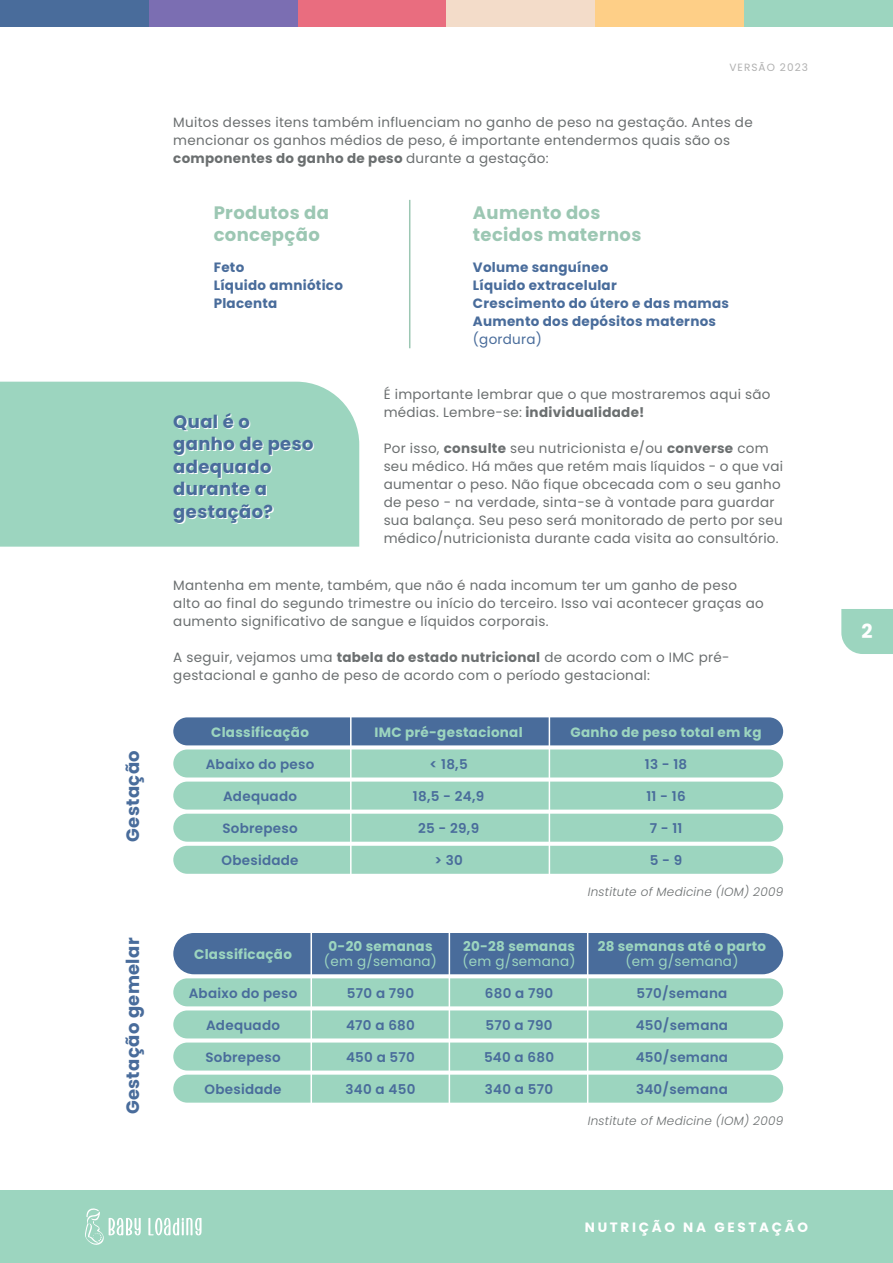
<style>
.page{position:relative;width:893px;height:1263px;background:#fff}
.page>*{position:absolute;margin:0;border:0;box-sizing:border-box;transform-origin:0 0}
.t1{font:700 19.5px "Poppins";color:#fff}
.t2{font:700 18px/22.5px "Poppins";letter-spacing:.02em;color:#496c9b}
.t3{font:700 18px/22.5px "Poppins";letter-spacing:.02em;color:#9cc7b3}
.t4{font:13.5px/18px "Poppins";letter-spacing:.02em;color:#6b6f70}
.t5{font:600 13.5px "Poppins";letter-spacing:.02em;color:#496c9b}
.t6{font:700 13.5px/18px "Poppins";letter-spacing:.02em;color:#496c9b}
.t7{font:700 13.5px "Poppins";letter-spacing:.02em;color:#9cd5bf}
.t8{font:13.5px "Poppins";letter-spacing:.02em;color:#9cd5bf}
.t9{font:700 13.5px "Poppins";letter-spacing:.2em;color:#fff}
.t10{font:italic 300 12px "Poppins";letter-spacing:.02em;color:#6b6f70}
.t11{font:10.5px "Poppins";letter-spacing:.1em;color:#b0b0b0}
.s1{font-weight:700}
.s2{font-weight:400}
</style>
<div class="page">
<div style="left:0;top:0;width:149px;height:27px;background:#496c9b"></div>
<div style="left:149px;top:0;width:149px;height:27px;background:#7b6eb2"></div>
<div style="left:298px;top:0;width:148px;height:27px;background:#e96d7f"></div>
<div style="left:446px;top:0;width:149px;height:27px;background:#f3dcc9"></div>
<div style="left:595px;top:0;width:149px;height:27px;background:#fecf87"></div>
<div style="left:744px;top:0;width:149px;height:27px;background:#9cd5bf"></div>
<div style="left:0;top:1190px;width:893px;height:73px;background:#9cd5bf"></div>
<svg style="left:148px;top:1218px;width:54px;height:17px"></svg>
<svg style="left:85px;top:1208px;width:56px;height:37px"></svg>
<div style="left:841px;top:609px;width:52px;height:45px;background:#9cd5bf"></div>
<div style="left:173px;top:749px;width:610px;height:28px;background:#9cd5bf;border-radius:14px"></div>
<div style="left:173px;top:978px;width:610px;height:28px;background:#9cd5bf;border-radius:14px"></div>
<div style="left:173px;top:781px;width:610px;height:28px;background:#9cd5bf;border-radius:14px"></div>
<div style="left:173px;top:1010px;width:610px;height:28px;background:#9cd5bf;border-radius:14px"></div>
<div style="left:173px;top:814px;width:610px;height:28px;background:#9cd5bf;border-radius:14px"></div>
<div style="left:173px;top:1042px;width:610px;height:28px;background:#9cd5bf;border-radius:14px"></div>
<div style="left:173px;top:846px;width:610px;height:28px;background:#9cd5bf;border-radius:14px"></div>
<div style="left:173px;top:1075px;width:610px;height:28px;background:#9cd5bf;border-radius:14px"></div>
<hr style="left:409px;top:200px;width:1px;height:148px;background:#9cc7b3">
<div style="left:0;top:382px;width:359px;height:165px;background:#9cd5bf"></div>
<div style="left:173px;top:717px;width:610px;height:28px;background:#496c9b;border-radius:14px"></div>
<div style="left:173px;top:933px;width:610px;height:41px;background:#496c9b;border-radius:21px"></div>
<hr style="left:350px;top:714px;width:2px;height:165px;background:#fff">
<hr style="left:549px;top:714px;width:1px;height:165px;background:#fff">
<hr style="left:310px;top:929px;width:2px;height:180px;background:#fff">
<hr style="left:449px;top:929px;width:1px;height:180px;background:#fff">
<hr style="left:587px;top:929px;width:1px;height:180px;background:#fff">
<p class="t2" style="left:122px;top:842px;width:93px;rotate:-90deg">Gestação</p>
<p class="t2" style="left:122px;top:1114px;width:178px;rotate:-90deg">Gestação gemelar</p>
<p class="t11" style="left:729px;top:62px;width:80px">VERSÃO 2023</p>
<p class="t4" style="left:173px;top:113px;width:581px">Muitos desses itens também influenciam no ganho de peso na gestação. Antes de mencionar os ganhos médios de peso, é importante entendermos quais são os <span class="s1">componentes do ganho de peso</span> durante a gestação:</p>
<p class="t3" style="left:214px;top:201px;width:117px">Produtos da concepção</p>
<p class="t3" style="left:473px;top:201px;width:170px">Aumento dos tecidos maternos</p>
<p class="t6" style="left:214px;top:259px;width:32px">Feto</p>
<p class="t6" style="left:214px;top:277px;width:131px">Líquido amniótico</p>
<p class="t6" style="left:214px;top:295px;width:65px">Placenta</p>
<p class="t6" style="left:473px;top:259px;width:137px">Volume sanguíneo</p>
<p class="t6" style="left:473px;top:277px;width:145px">Líquido extracelular</p>
<p class="t6" style="left:473px;top:295px;width:258px">Crescimento do útero e das mamas</p>
<p class="t6" style="left:473px;top:313px;width:245px">Aumento dos depósitos maternos <span class="s2">(gordura)</span></p>
<p class="t4" style="left:384px;top:385px;width:388px">É importante lembrar que o que mostraremos aqui são médias. Lembre-se: <span class="s1">individualidade!</span></p>
<p class="t4" style="left:384px;top:439px;width:401px">Por isso, <span class="s1">consulte</span> seu nutricionista e/ou <span class="s1">converse</span> com seu médico. Há mães que retém mais líquidos - o que vai aumentar o peso. Não fique obcecada com o seu ganho de peso - na verdade, sinta-se à vontade para guardar sua balança. Seu peso será monitorado de perto por seu médico/nutricionista durante cada visita ao consultório.</p>
<p class="t4" style="left:173px;top:577px;width:592px">Mantenha em mente, também, que não é nada incomum ter um ganho de peso alto ao final do segundo trimestre ou início do terceiro. Isso vai acontecer graças ao aumento significativo de sangue e líquidos corporais.</p>
<p class="t4" style="left:173px;top:649px;width:558px">A seguir, vejamos uma <span class="s1">tabela do estado nutricional</span> de acordo com o IMC pré&shy;gestacional e ganho de peso de acordo com o período gestacional:</p>
<p class="t2" style="left:173px;top:410px;width:142px">Qual é o ganho de peso adequado durante a gestação?</p>
<p class="t7" style="left:211px;top:724px;width:99px">Classificação</p>
<p class="t7" style="left:375px;top:724px;width:150px">IMC pré-gestacional</p>
<p class="t7" style="left:571px;top:724px;width:192px">Ganho de peso total em kg</p>
<p class="t5" style="left:206px;top:756px;width:110px">Abaixo do peso</p>
<p class="t5" style="left:430px;top:756px;width:40px">&lt; 18,5</p>
<p class="t5" style="left:645px;top:756px;width:44px">13 - 18</p>
<p class="t5" style="left:223px;top:788px;width:76px">Adequado</p>
<p class="t5" style="left:413px;top:788px;width:73px">18,5 - 24,9</p>
<p class="t5" style="left:646px;top:788px;width:41px">11 - 16</p>
<p class="t5" style="left:222px;top:820px;width:77px">Sobrepeso</p>
<p class="t5" style="left:418px;top:820px;width:62px">25 - 29,9</p>
<p class="t5" style="left:650px;top:820px;width:34px">7 - 11</p>
<p class="t5" style="left:221px;top:852px;width:79px">Obesidade</p>
<p class="t5" style="left:434px;top:852px;width:30px">&gt; 30</p>
<p class="t5" style="left:650px;top:852px;width:34px">5 - 9</p>
<p class="t10" style="left:588px;top:885px;width:197px">Institute of Medicine (IOM) 2009</p>
<p class="t7" style="left:194px;top:946px;width:99px">Classificação</p>
<p class="t7" style="left:328px;top:938px;width:106px">0-20 semanas</p>
<p class="t8" style="left:324px;top:953px;width:115px">(em g/semana)</p>
<p class="t7" style="left:463px;top:938px;width:114px">20-28 semanas</p>
<p class="t8" style="left:462px;top:953px;width:115px">(em g/semana)</p>
<p class="t7" style="left:598px;top:938px;width:170px">28 semanas até o parto</p>
<p class="t8" style="left:625px;top:953px;width:115px">(em g/semana)</p>
<p class="t5" style="left:189px;top:985px;width:110px">Abaixo do peso</p>
<p class="t5" style="left:347px;top:985px;width:69px">570 a 790</p>
<p class="t5" style="left:485px;top:985px;width:70px">680 a 790</p>
<p class="t5" style="left:636px;top:985px;width:92px">570/semana</p>
<p class="t5" style="left:206px;top:1017px;width:76px">Adequado</p>
<p class="t5" style="left:346px;top:1017px;width:70px">470 a 680</p>
<p class="t5" style="left:485px;top:1017px;width:69px">570 a 790</p>
<p class="t5" style="left:636px;top:1017px;width:94px">450/semana</p>
<p class="t5" style="left:205px;top:1049px;width:77px">Sobrepeso</p>
<p class="t5" style="left:346px;top:1049px;width:70px">450 a 570</p>
<p class="t5" style="left:484px;top:1049px;width:72px">540 a 680</p>
<p class="t5" style="left:636px;top:1049px;width:94px">450/semana</p>
<p class="t5" style="left:204px;top:1081px;width:79px">Obesidade</p>
<p class="t5" style="left:346px;top:1081px;width:71px">340 a 450</p>
<p class="t5" style="left:485px;top:1081px;width:70px">340 a 570</p>
<p class="t5" style="left:636px;top:1081px;width:93px">340/semana</p>
<p class="t10" style="left:588px;top:1114px;width:197px">Institute of Medicine (IOM) 2009</p>
<p class="t9" style="left:585px;top:1219px;width:225px">NUTRIÇÃO NA GESTAÇÃO</p>
<h1 class="t1" style="left:862px;top:620px;width:13px">2</h1>
</div>
